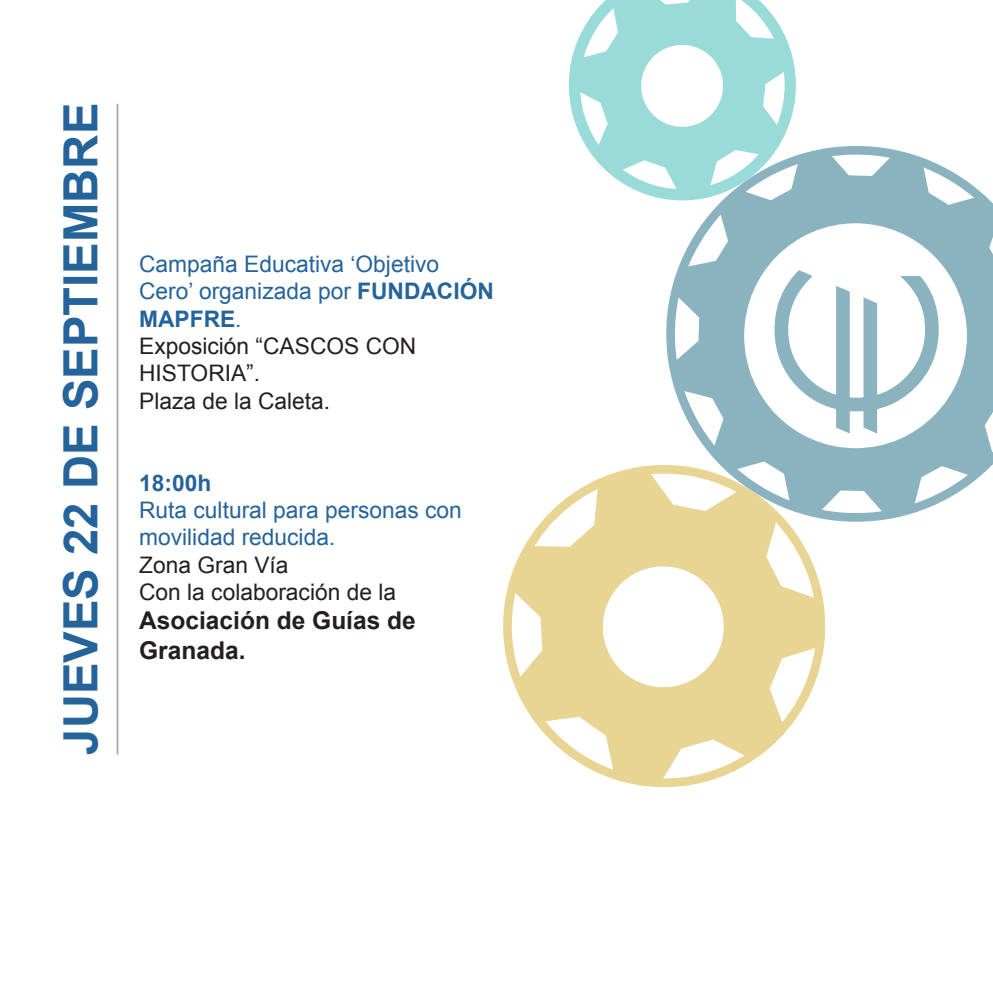
<style>
.page{position:relative;width:993px;height:993px;background:#fff}
.page>*{position:absolute;margin:0;border:0;box-sizing:border-box;transform-origin:0 0}
.t1{font:700 47.25px "Arial";color:#25639b}
.t2{font:700 24.5px/29.4px "Arial";color:#231f20}
.t3{font:22.75px/27.3px "Arial";color:#25639b}
.t4{font:22.75px/27.3px "Arial";color:#231f20}
.t5{font:700 22.75px "Arial";color:#25639b}
.s1{font-weight:700}
</style>
<div class="page">
<svg style="left:666px;top:146px;width:240px;height:375px"></svg>
<svg style="left:673px;top:150px;width:319px;height:365px;fill:#8ab3bf"></svg>
<svg style="left:774px;top:270px;width:164px;height:163px"></svg>
<svg style="left:568px;top:46px;width:227px;height:154px"></svg>
<svg style="left:574px;top:0;width:215px;height:193px;fill:#98dbd8"></svg>
<svg style="left:509px;top:469px;width:313px;height:316px;fill:#e8d594"></svg>
<div style="left:503px;top:465px;width:322px;height:321px;border:9px solid #d1ab2a;border-radius:50%"></div>
<hr style="left:117px;top:104px;width:1px;height:650px;background:#a8a9ad">
<p class="t1" style="left:49px;top:754px;width:653px;rotate:-90deg">JUEVES 22 DE SEPTIEMBRE</p>
<p class="t3" style="left:139px;top:250px;width:356px">Campaña Educativa ‘Objetivo<br>Cero’ organizada por <span class="s1">FUNDACIÓN<br>MAPFRE</span>.</p>
<p class="t4" style="left:139px;top:332px;width:278px">Exposición “CASCOS CON<br>HISTORIA”.</p>
<p class="t4" style="left:139px;top:387px;width:192px">Plaza de la Caleta.</p>
<p class="t5" style="left:139px;top:467px;width:74px">18:00h</p>
<p class="t3" style="left:139px;top:496px;width:324px">Ruta cultural para personas con movilidad reducida.</p>
<p class="t4" style="left:139px;top:551px;width:151px">Zona Gran Vía</p>
<p class="t4" style="left:139px;top:578px;width:258px">Con la colaboración de la</p>
<p class="t2" style="left:139px;top:606px;width:278px">Asociación de Guías de<br>Granada.</p>
</div>
